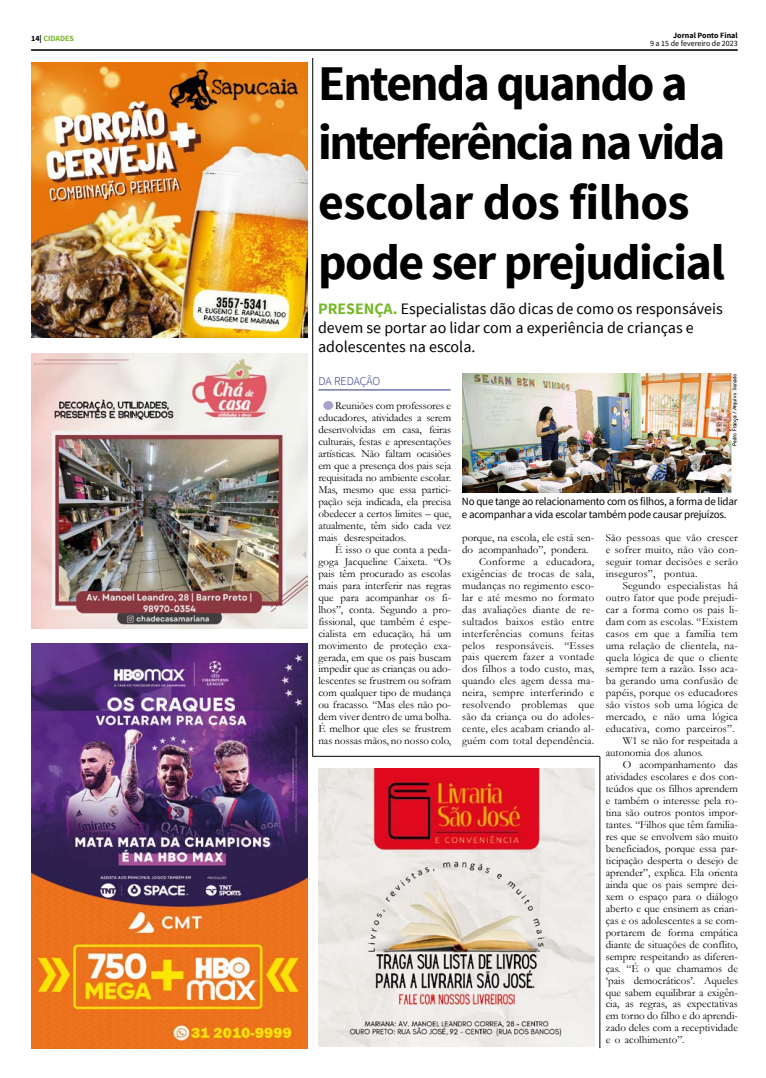
<style>
.page{position:relative;width:766px;height:1078px;background:#fff}
.page>*{position:absolute;margin:0;border:0;box-sizing:border-box;transform-origin:0 0}
.t1{font:700 49.8px/59.8px "Source Sans Pro";letter-spacing:-.04em;color:#000}
.t2{font:15.9px/19.1px "Source Sans Pro";color:#000}
.t3{font:300 12px "Source Sans Pro";letter-spacing:-.01em;color:#283583}
.t4{font:11px/12px "Garamond";color:#000;text-align:justify}
.t5{font:11px "Garamond";letter-spacing:.02em;color:#000}
.t6{font:11px/13.2px "Source Sans Pro";letter-spacing:-.02em;color:#000}
.t7{font:8px "Source Sans Pro";color:#000}
.t8{font:700 8px "Source Sans Pro";color:#000}
.t9{font:700 8px "Source Sans Pro";color:#76b82a}
.s1{color:#000}
.s2{font-weight:700;color:#76b82a}
</style>
<div class="page">
<hr style="left:31px;top:50px;width:706px;height:1px;background:#000">
<hr style="left:312px;top:58px;width:1px;height:698px;background:#000">
<img style="left:31px;top:353px;width:276px;height:275px">
<img style="left:318px;top:768px;width:276px;height:278px">
<hr style="left:312px;top:756px;width:287px;height:1px;background:#000">
<img style="left:31px;top:62px;width:276px;height:276px">
<img style="left:31px;top:643px;width:276px;height:404px">
<hr style="left:318px;top:389px;width:132px;height:1px;background:#283583">
<div style="left:323px;top:401px;width:10px;height:9px;background:#a7a3cc;border-radius:50%"></div>
<hr style="left:599px;top:756px;width:1px;height:291px;background:#000">
<img style="left:462px;top:373px;width:275px;height:120px">
<p class="t9" style="left:31px;top:33px;width:44px"><span class="s1">14|</span> CIDADES</p>
<p class="t8" style="left:673px;top:30px;width:66px">Jornal Ponto Final</p>
<p class="t7" style="left:649px;top:38px;width:89px">9 a 15 de fevereiro de 2023</p>
<h1 class="t1" style="left:318px;top:55px;width:408px">Entenda quando a interferência na vida escolar dos filhos pode ser prejudicial</h1>
<h2 class="t2" style="left:318px;top:299px;width:406px"><span class="s2">PRESENÇA.</span> Especialistas dão dicas de como os responsáveis devem se portar ao lidar com a experiência de crianças e adolescentes na escola.</h2>
<p class="t3" style="left:318px;top:374px;width:63px">DA REDAÇÃO</p>
<p class="t4" style="left:318px;top:399px;width:134px;text-indent:17px">Reuniões com professores e educadores, atividades a serem desenvolvidas em casa, feiras culturais, festas e apresentações artísticas. Não faltam ocasiões em que a presença dos pais seja requisitada no ambiente escolar.<br>Mas, mesmo que essa partici&shy;pação seja indicada, ela precisa obedecer a certos limites – que, atualmente, têm sido cada vez mais desrespeitados.</p>
<p class="t4" style="left:318px;top:543px;width:134px;text-indent:17px">É isso o que conta a peda&shy;goga Jacqueline Caixeta. “Os pais têm procurado as escolas mais para interferir nas regras que para acompanhar os fi&shy;lhos”, conta. Segundo a pro&shy;fissional, que também é espe&shy;cialista em educação, há um movimento de proteção exa&shy;gerada, em que os pais buscam impedir que as crianças ou ado&shy;lescentes se frustrem ou sofram com qualquer tipo de mudança ou fracasso. “Mas eles não po&shy;dem viver dentro de uma bolha.<br>É melhor que eles se frustrem nas nossas mãos, no nosso colo,</p>
<p class="t6" style="left:462px;top:495px;width:277px">No que tange ao relacionamento com os filhos, a forma de lidar e acompanhar a vida escolar também pode causar prejuízos.</p>
<p class="t4" style="left:462px;top:531px;width:134px">porque, na escola, ele está sen-</p>
<p class="t4" style="left:462px;top:543px;width:128px">do acompanhado”, pondera.</p>
<p class="t5" style="left:479px;top:553px;width:117px">Conforme a educadora,</p>
<p class="t5" style="left:462px;top:565px;width:134px">exigências de trocas de sala,</p>
<p class="t5" style="left:462px;top:577px;width:134px">mudanças no regimento esco-</p>
<p class="t5" style="left:462px;top:589px;width:134px">lar e até mesmo no formato</p>
<p class="t5" style="left:462px;top:601px;width:134px">das avaliações diante de re-</p>
<p class="t5" style="left:462px;top:613px;width:134px">sultados baixos estão entre</p>
<p class="t5" style="left:462px;top:625px;width:134px">interferências comuns feitas</p>
<p class="t5" style="left:462px;top:637px;width:134px">pelos responsáveis. “Esses</p>
<p class="t5" style="left:462px;top:649px;width:134px">pais querem fazer a vontade</p>
<p class="t5" style="left:462px;top:661px;width:134px">dos filhos a todo custo, mas,</p>
<p class="t5" style="left:462px;top:673px;width:134px">quando eles agem dessa ma-</p>
<p class="t5" style="left:462px;top:685px;width:134px">neira, sempre interferindo e</p>
<p class="t5" style="left:462px;top:697px;width:134px">resolvendo problemas que</p>
<p class="t5" style="left:462px;top:709px;width:134px">são da criança ou do adoles-</p>
<p class="t5" style="left:462px;top:721px;width:134px">cente, eles acabam criando al-</p>
<p class="t5" style="left:462px;top:733px;width:134px">guém com total dependência.</p>
<p class="t4" style="left:605px;top:531px;width:134px">São pessoas que vão crescer e sofrer muito, não vão con&shy;seguir tomar decisões e serão inseguros”, pontua.</p>
<p class="t5" style="left:622px;top:577px;width:117px">Segundo especialistas há</p>
<p class="t5" style="left:605px;top:589px;width:134px">outro fator que pode prejudi-</p>
<p class="t5" style="left:605px;top:601px;width:134px">car a forma como os pais li-</p>
<p class="t5" style="left:605px;top:613px;width:134px">dam com as escolas. “Existem</p>
<p class="t5" style="left:605px;top:625px;width:134px">casos em que a família tem</p>
<p class="t5" style="left:605px;top:637px;width:134px">uma relação de clientela, na-</p>
<p class="t5" style="left:605px;top:649px;width:134px">quela lógica de que o cliente</p>
<p class="t5" style="left:605px;top:661px;width:134px">sempre tem a razão. Isso aca-</p>
<p class="t5" style="left:605px;top:673px;width:134px">ba gerando uma confusão de</p>
<p class="t5" style="left:605px;top:685px;width:134px">papéis, porque os educadores</p>
<p class="t5" style="left:605px;top:697px;width:134px">são vistos sob uma lógica de</p>
<p class="t5" style="left:605px;top:709px;width:134px">mercado, e não uma lógica</p>
<p class="t5" style="left:605px;top:721px;width:130px">educativa, como parceiros”.</p>
<p class="t4" style="left:622px;top:734px;width:117px">W1 se não for respeitada a</p>
<p class="t4" style="left:605px;top:746px;width:99px">autonomia dos alunos.</p>
<p class="t4" style="left:622px;top:758px;width:117px">O acompanhamento das</p>
<p class="t4" style="left:605px;top:770px;width:134px">atividades escolares e dos con-</p>
<p class="t4" style="left:605px;top:782px;width:134px">teúdos que os filhos aprendem</p>
<p class="t4" style="left:605px;top:794px;width:134px">e também o interesse pela ro-</p>
<p class="t4" style="left:605px;top:806px;width:134px">tina são outros pontos impor-</p>
<p class="t4" style="left:605px;top:818px;width:134px">tantes. “Filhos que têm familia-</p>
<p class="t4" style="left:605px;top:830px;width:134px">res que se envolvem são muito</p>
<p class="t4" style="left:605px;top:842px;width:134px">beneficiados, porque essa par-</p>
<p class="t4" style="left:605px;top:854px;width:134px">ticipação desperta o desejo de</p>
<p class="t4" style="left:605px;top:865px;width:134px">aprender”, explica. Ela orienta</p>
<p class="t4" style="left:605px;top:877px;width:134px">ainda que os pais sempre dei-</p>
<p class="t4" style="left:605px;top:889px;width:134px">xem o espaço para o diálogo</p>
<p class="t4" style="left:605px;top:901px;width:134px">aberto e que ensinem as crian-</p>
<p class="t4" style="left:605px;top:913px;width:134px">ças e os adolescentes a se com-</p>
<p class="t4" style="left:605px;top:925px;width:134px">portarem de forma empática</p>
<p class="t4" style="left:605px;top:937px;width:134px">diante de situações de conflito,</p>
<p class="t4" style="left:605px;top:949px;width:134px">sempre respeitando as diferen-</p>
<p class="t4" style="left:605px;top:961px;width:134px">ças. “É o que chamamos de</p>
<p class="t4" style="left:605px;top:973px;width:134px">‘pais democráticos’. Aqueles</p>
<p class="t4" style="left:605px;top:985px;width:134px">que sabem equilibrar a exigên-</p>
<p class="t4" style="left:605px;top:997px;width:134px">cia, as regras, as expectativas</p>
<p class="t4" style="left:605px;top:1009px;width:134px">em torno do filho e do aprendi-</p>
<p class="t4" style="left:605px;top:1021px;width:134px">zado deles com a receptividade</p>
<p class="t4" style="left:605px;top:1033px;width:80px">e o acolhimento”.</p>
</div>
